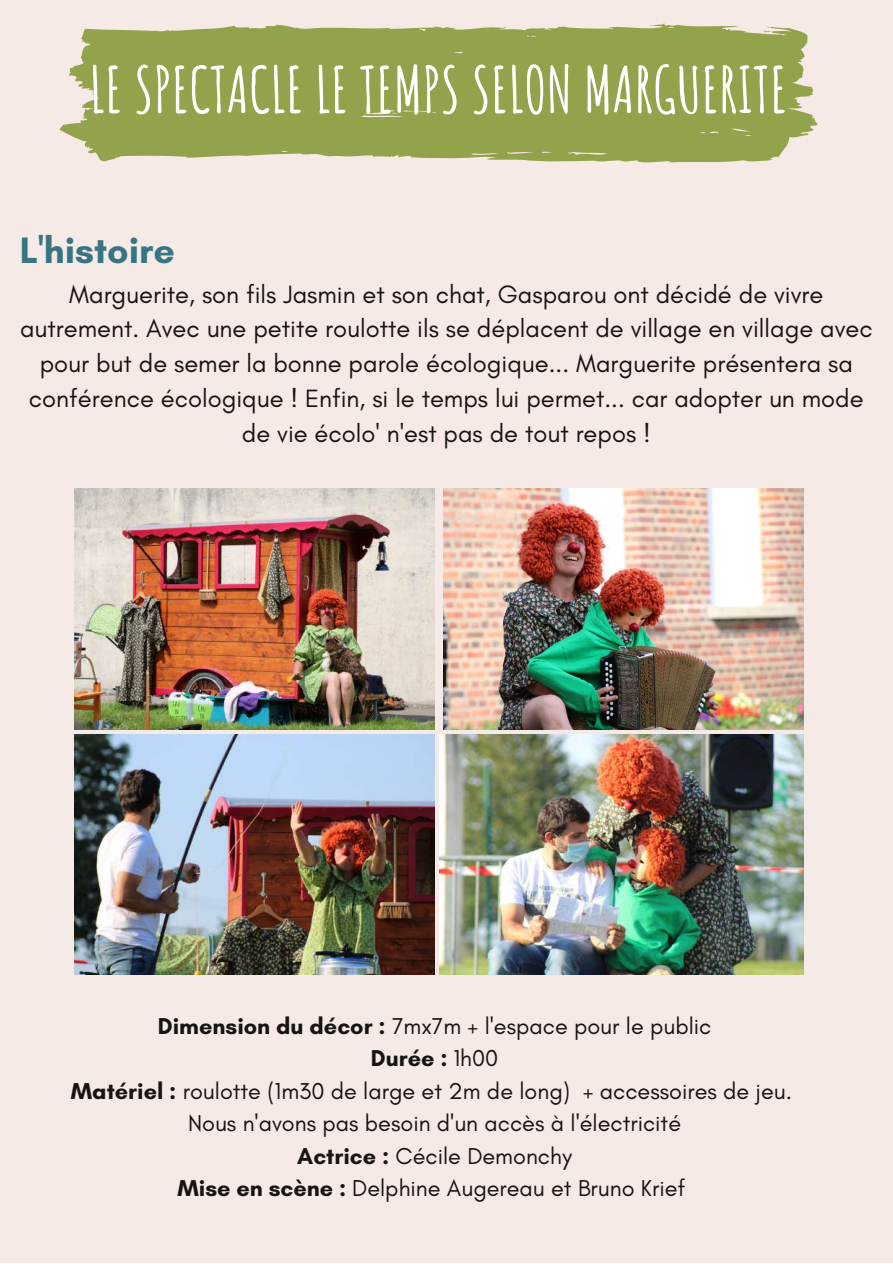
<style>
.page{position:relative;width:893px;height:1264px;background:#fff}
.page>*{position:absolute;margin:0;border:0;box-sizing:border-box;transform-origin:0 0}
.t1{font:700 63px "Amatic SC";color:#fff}
.t2{font:700 37.5px "Glacial Indifference";color:#367581}
.t3{font:25.5px/34.8px "Glacial Indifference";color:#181413;text-align:center}
.t4{font:23.4px/32.4px "Glacial Indifference";color:#181413;text-align:center}
.s1{font-weight:700}
</style>
<div class="page">
<div style="left:0;top:0;width:892px;height:1262px;background:#f6eae7"></div>
<svg style="left:60px;top:23px;width:757px;height:140px;background:#9eab5e"></svg>
<img style="left:74px;top:489px;width:360px;height:240px">
<img style="left:443px;top:489px;width:360px;height:240px">
<img style="left:74px;top:734px;width:360px;height:240px">
<img style="left:439px;top:734px;width:364px;height:240px">
<h1 class="t1" style="left:89px;top:49px;width:699px">LE SPECTACLE LE TEMPS SELON MARGUERITE</h1>
<h2 class="t2" style="left:20px;top:227px;width:157px">L'histoire</h2>
<p class="t3" style="left:20px;top:276px;width:854px">Marguerite, son fils Jasmin et son chat, Gasparou ont décidé de vivre autrement. Avec une petite roulotte ils se déplacent de village en village avec pour but de semer la bonne parole écologique... Marguerite présentera sa conférence écologique ! Enfin, si le temps lui permet... car adopter un mode de vie écolo' n'est pas de tout repos !</p>
<p class="t4" style="left:71px;top:1009px;width:722px"><span class="s1">Dimension du décor :</span> 7mx7m + l'espace pour le public<br><span class="s1">Durée :</span> 1h00<br><span class="s1">Matériel :</span> roulotte (1m30 de large et 2m de long) + accessoires de jeu.<br>Nous n'avons pas besoin d'un accès à l'électricité<br><span class="s1">Actrice :</span> Cécile Demonchy<br><span class="s1">Mise en scène :</span> Delphine Augereau et Bruno Krief</p>
</div>
